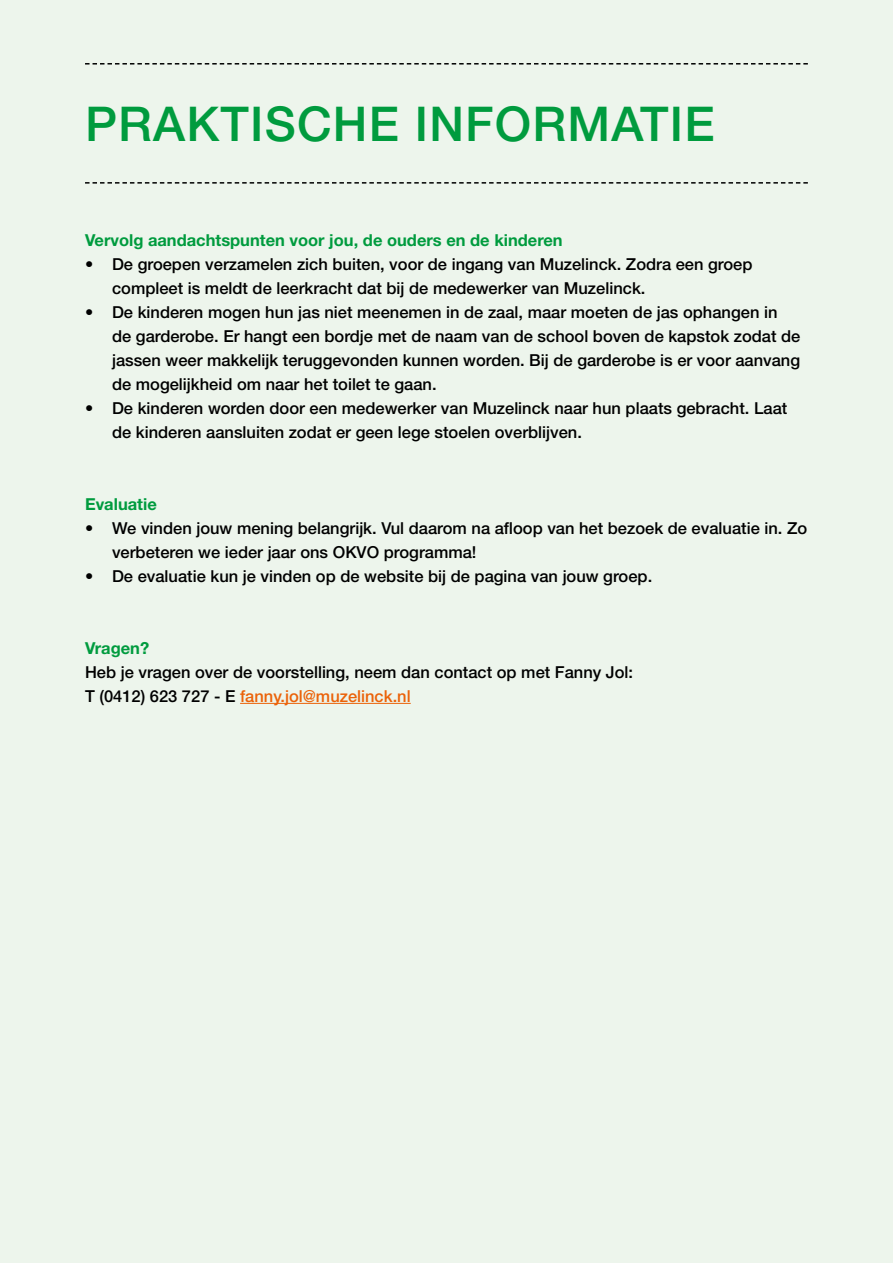
<style>
.page{position:relative;width:893px;height:1263px;background:#edf5ec}
.page>*{position:absolute;margin:0;border:0;box-sizing:border-box;transform-origin:0 0}
.t1{font:500 48px "Helvetica Neue LT Std";letter-spacing:.025em;color:#009b3e}
.t2{font:500 16.5px/24px "Helvetica Neue LT Std";color:#000}
.t3{font:700 16.5px "Helvetica Neue LT Std";color:#009b3e}
.s1{color:#eb6209}
</style>
<div class="page">
<svg style="left:85px;top:63px;width:723px;height:2px"></svg>
<svg style="left:85px;top:182px;width:723px;height:2px"></svg>
<hr style="left:240px;top:703px;width:171px;height:1px;background:#eb6209">
<h1 class="t1" style="left:85px;top:95px;width:631px">PRAKTISCHE INFORMATIE</h1>
<p class="t3" style="left:85px;top:230px;width:479px">Vervolg aandachtspunten voor jou, de ouders en de kinderen</p>
<p class="t2" style="left:112px;top:252px;width:642px;text-indent:-27px">• De groepen verzamelen zich buiten, voor de ingang van Muzelinck. Zodra een groep compleet is meldt de leerkracht dat bij de medewerker van Muzelinck.</p>
<p class="t2" style="left:112px;top:300px;width:690px;text-indent:-27px">• De kinderen mogen hun jas niet meenemen in de zaal, maar moeten de jas ophangen in de garderobe. Er hangt een bordje met de naam van de school boven de kapstok zodat de jassen weer makkelijk teruggevonden kunnen worden. Bij de garderobe is er voor aanvang de mogelijkheid om naar het toilet te gaan.</p>
<p class="t2" style="left:112px;top:396px;width:677px;text-indent:-27px">• De kinderen worden door een medewerker van Muzelinck naar hun plaats gebracht. Laat de kinderen aansluiten zodat er geen lege stoelen overblijven.</p>
<p class="t3" style="left:85px;top:494px;width:73px">Evaluatie</p>
<p class="t2" style="left:112px;top:516px;width:697px;text-indent:-27px">• We vinden jouw mening belangrijk. Vul daarom na afloop van het bezoek de evaluatie in. Zo verbeteren we ieder jaar ons OKVO programma!</p>
<p class="t2" style="left:85px;top:564px;width:569px">• De evaluatie kun je vinden op de website bij de pagina van jouw groep.</p>
<p class="t3" style="left:85px;top:638px;width:66px">Vragen?</p>
<p class="t2" style="left:85px;top:660px;width:550px">Heb je vragen over de voorstelling, neem dan contact op met Fanny Jol:<br>T (0412) 623 727 - E <span class="s1">fanny.jol@muzelinck.nl</span></p>
</div>
